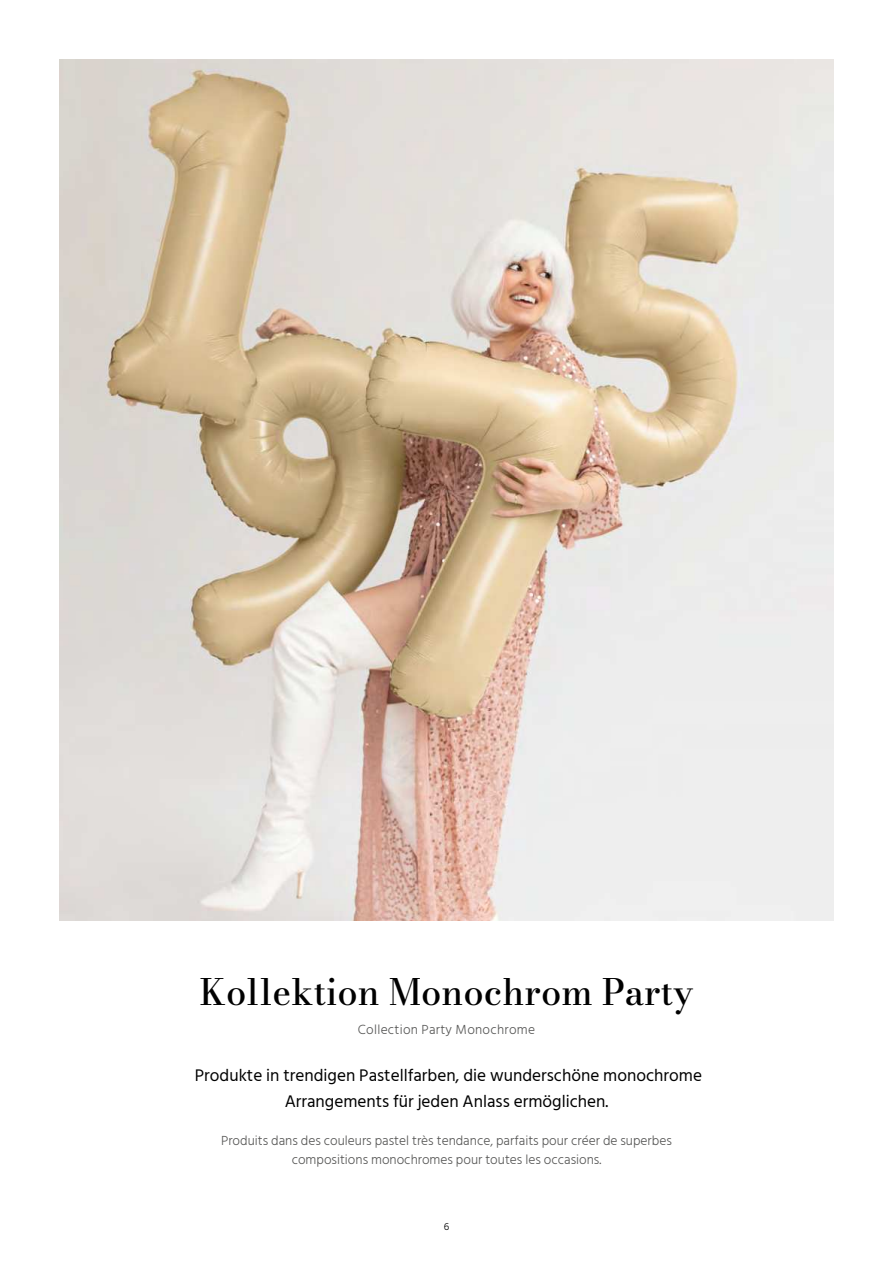
<style>
.page{position:relative;width:893px;height:1263px;background:#fff}
.page>*{position:absolute;margin:0;border:0;box-sizing:border-box;transform-origin:0 0}
.t1{font:500 36px "Bodoni Moda 9 pt";color:#000}
.t2{font:17.25px/26.1px "Hind Siliguri";color:#000;text-align:center}
.t3{font:300 13.5px/19.5px "Hind Siliguri";color:#575756;text-align:center}
.t4{font:300 13.5px "Hind Siliguri";letter-spacing:.02em;color:#575756}
.t5{font:300 10.5px "Hind Siliguri";color:#000}
</style>
<div class="page">
<img style="left:60px;top:60px;width:773px;height:861px">
<h1 class="t1" style="left:200px;top:977px;width:495px">Kollektion Monochrom Party</h1>
<p class="t4" style="left:358px;top:1024px;width:179px">Collection Party Monochrome</p>
<p class="t2" style="left:195px;top:1062px;width:509px">Produkte in trendigen Pastellfarben, die wunderschöne monochrome<br>Arrangements für jeden Anlass ermöglichen.</p>
<p class="t3" style="left:221px;top:1132px;width:452px">Produits dans des couleurs pastel très tendance, parfaits pour créer de superbes compositions monochromes pour toutes les occasions.</p>
<p class="t5" style="left:444px;top:1222px;width:7px">6</p>
</div>
